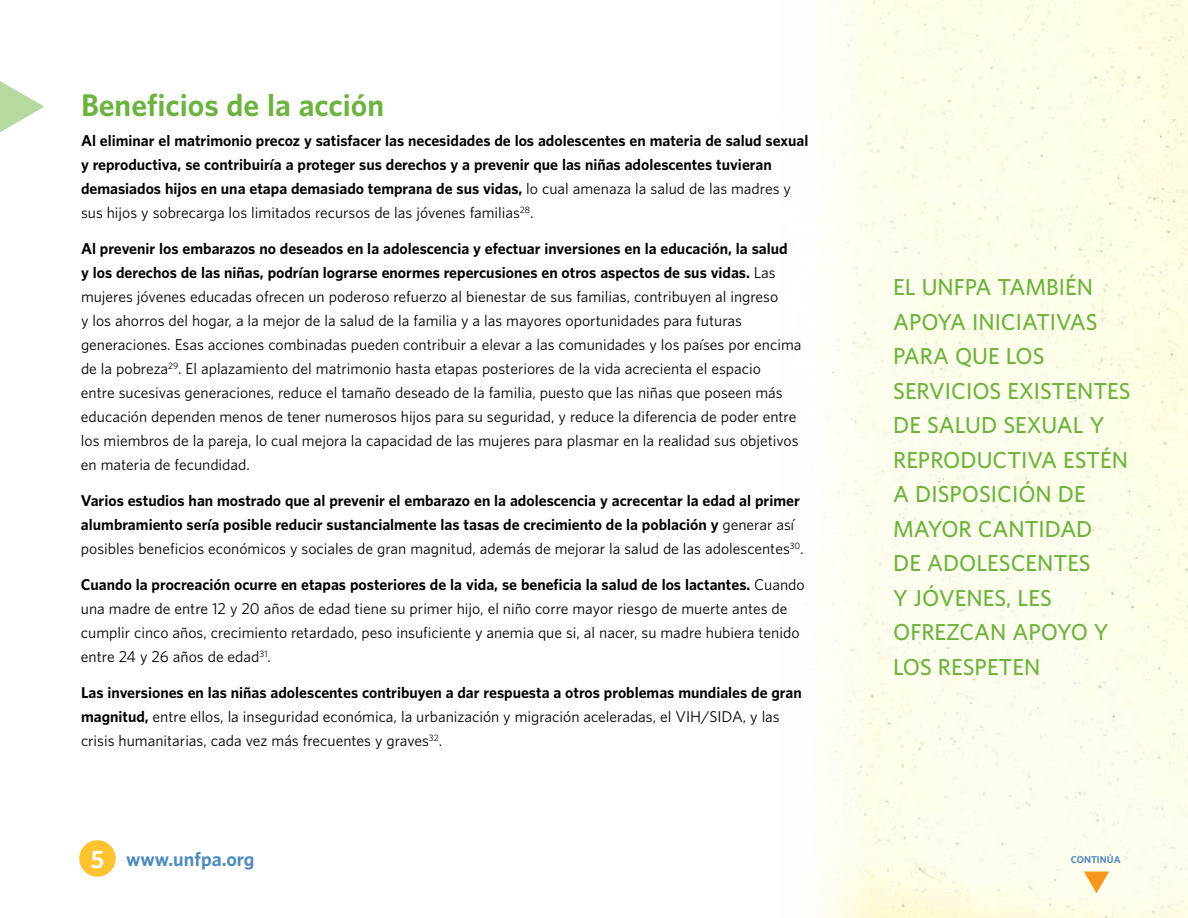
<style>
.page{position:relative;width:1188px;height:918px;background:#fff}
.page>*{position:absolute;margin:0;border:0;box-sizing:border-box;transform-origin:0 0}
.t1{font:700 28.5px "UNFPA";color:#6cb33f}
.t2{font:600 21px/34.5px "UNFPA";color:#6cb33f}
.t3{font:700 18px "UNFPA";color:#4f8abe}
.t4{font:14.25px/24px "UNFPA Text";color:#000}
.t5{font:700 14.25px/24px "UNFPA";color:#000}
.t6{font:700 9px "UNFPA";color:#4f8abe}
.s1{font-family:"UNFPA Text";font-weight:400}
.s2{font-family:"UNFPA";font-weight:700}
.s3{font-size:22.5px;color:#fff}
</style>
<div class="page">
<img style="left:819px;top:0;width:369px;height:918px">
<svg style="left:1084px;top:872px;width:25px;height:21px"></svg>
<div style="left:79px;top:840px;width:37px;height:37px;background:#ffc230;border-radius:50%"></div>
<svg style="left:0;top:81px;width:44px;height:51px"></svg>
<h1 class="t1" style="left:81px;top:86px;width:305px">Beneficios de la acción</h1>
<p class="t5" style="left:81px;top:128px;width:729px">Al eliminar el matrimonio precoz y satisfacer las necesidades de los adolescentes en materia de salud sexual y reproductiva, se contribuiría a proteger sus derechos y a prevenir que las niñas adolescentes tuvieran demasiados hijos en una etapa demasiado temprana de sus vidas, <span class="s1">lo cual amenaza la salud de las madres y</span></p>
<p class="t4" style="left:81px;top:200px;width:454px">sus hijos y sobrecarga los limitados recursos de las jóvenes familias<sup>28</sup>.</p>
<p class="t5" style="left:81px;top:236px;width:708px">Al prevenir los embarazos no deseados en la adolescencia y efectuar inversiones en la educación, la salud y los derechos de las niñas, podrían lograrse enormes repercusiones en otros aspectos de sus vidas. <span class="s1">Las</span></p>
<p class="t4" style="left:81px;top:284px;width:722px">mujeres jóvenes educadas ofrecen un poderoso refuerzo al bienestar de sus familias, contribuyen al ingreso<br>y los ahorros del hogar, a la mejor de la salud de la familia y a las mayores oportunidades para futuras generaciones. Esas acciones combinadas pueden contribuir a elevar a las comunidades y los países por encima de la pobreza<sup>29</sup>. El aplazamiento del matrimonio hasta etapas posteriores de la vida acrecienta el espacio<br>entre sucesivas generaciones, reduce el tamaño deseado de la familia, puesto que las niñas que poseen más educación dependen menos de tener numerosos hijos para su seguridad, y reduce la diferencia de poder entre los miembros de la pareja, lo cual mejora la capacidad de las mujeres para plasmar en la realidad sus objetivos en materia de fecundidad.</p>
<p class="t5" style="left:81px;top:488px;width:720px">Varios estudios han mostrado que al prevenir el embarazo en la adolescencia y acrecentar la edad al primer alumbramiento sería posible reducir sustancialmente las tasas de crecimiento de la población y <span class="s1">generar así</span></p>
<p class="t4" style="left:81px;top:536px;width:724px">posibles beneficios económicos y sociales de gran magnitud, además de mejorar la salud de las adolescentes<sup>30</sup>.</p>
<p class="t5" style="left:81px;top:572px;width:725px">Cuando la procreación ocurre en etapas posteriores de la vida, se beneficia la salud de los lactantes. <span class="s1">Cuando</span></p>
<p class="t4" style="left:81px;top:596px;width:720px">una madre de entre 12 y 20 años de edad tiene su primer hijo, el niño corre mayor riesgo de muerte antes de cumplir cinco años, crecimiento retardado, peso insuficiente y anemia que si, al nacer, su madre hubiera tenido entre 24 y 26 años de edad<sup>31</sup>.</p>
<p class="t5" style="left:81px;top:680px;width:722px">Las inversiones en las niñas adolescentes contribuyen a dar respuesta a otros problemas mundiales de gran</p>
<p class="t4" style="left:81px;top:704px;width:700px"><span class="s2">magnitud,</span> entre ellos, la inseguridad económica, la urbanización y migración aceleradas, el VIH/SIDA, y las crisis humanitarias, cada vez más frecuentes y graves<sup>32</sup>.</p>
<h2 class="t2" style="left:893px;top:269px;width:237px">EL UN FPA TAMBIÉN<br>APOYA INICIATIVAS<br>PARA QUE LOS<br>SERVICIOS EXISTENTES<br>DE SALUD SEXUAL Y<br>REPRODUCTIVA ESTÉN<br>A DISPOSICIÓN DE<br>MAYOR CANTIDAD<br>DE ADOLESCENTES<br>Y JÓVENES, LES<br>OFREZCAN APOYO Y<br>LOS RESPETEN</h2>
<p class="t3" style="left:91px;top:847px;width:165px"><span class="s3">5</span> www.unfpa.org</p>
<p class="t6" style="left:1071px;top:853px;width:51px">conti núa</p>
</div>
